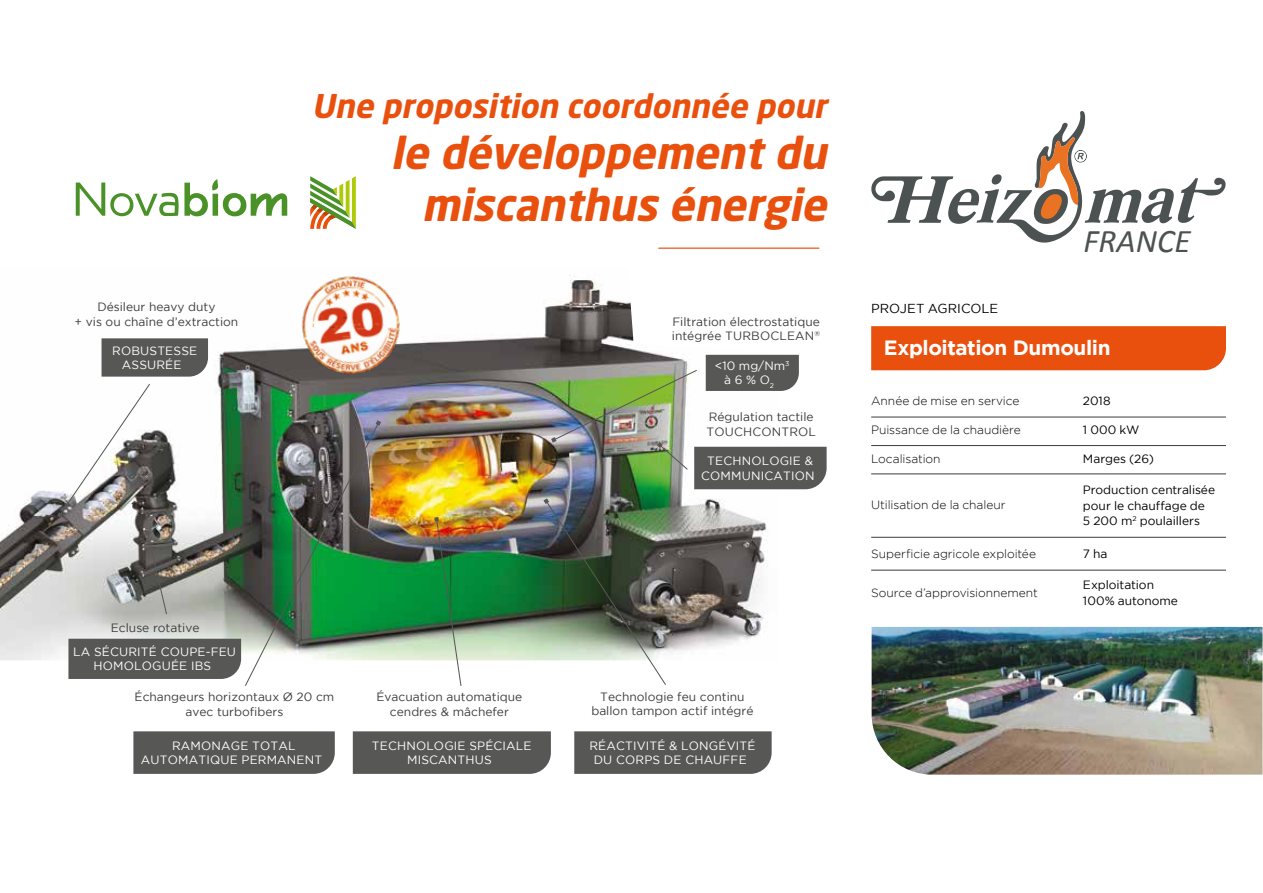
<style>
.page{position:relative;width:1263px;height:893px;background:#fff}
.page>*{position:absolute;margin:0;border:0;box-sizing:border-box;transform-origin:0 0}
.t1{font:italic 700 43.5px/52.2px "Neo Sans Std";color:#e9500e;text-align:right}
.t2{font:italic 33.15px "Calibri";color:#4c5151}
.t3{font:italic 700 32.4px "Neo Sans Std";color:#e9500e}
.t4{font:700 20.55px "Gotham";letter-spacing:-.02em;color:#fff}
.t5{font:13.05px "Gotham";color:#000}
.t6{font:12px/14.4px "Gotham";color:#3c3c3b;text-align:center}
.t7{font:12px/14.4px "Gotham";letter-spacing:.015em;color:#fff;text-align:center}
.t8{font:300 12px "Gotham";letter-spacing:-.005em;color:#000}
.t9{font:12px/15.6px "Gotham";color:#000}
</style>
<div class="page">
<svg style="left:310px;top:176px;width:46px;height:53px"></svg>
<svg style="left:76px;top:179px;width:211px;height:37px"></svg>
<div style="left:871px;top:326px;width:355px;height:44px;background:#e9500e"></div>
<svg style="left:871px;top:111px;width:354px;height:132px"></svg>
<img style="left:872px;top:627px;width:390px;height:148px">
<hr style="left:871px;top:417px;width:355px;height:1px;background:#3c3c3b">
<hr style="left:871px;top:445px;width:355px;height:1px;background:#3c3c3b">
<hr style="left:871px;top:473px;width:355px;height:1px;background:#3c3c3b">
<hr style="left:871px;top:537px;width:355px;height:1px;background:#3c3c3b">
<hr style="left:871px;top:570px;width:355px;height:1px;background:#3c3c3b">
<img style="left:0;top:275px;width:778px;height:385px">
<img style="left:434px;top:517px;width:28px;height:169px">
<img style="left:543px;top:498px;width:124px;height:187px">
<div style="left:353px;top:731px;width:198px;height:43px;background:#575756"></div>
<div style="left:574px;top:731px;width:198px;height:43px;background:#575756"></div>
<svg style="left:102px;top:338px;width:106px;height:39px;background:#5d5d5c"></svg>
<img style="left:57px;top:383px;width:324px;height:303px">
<div style="left:133px;top:731px;width:202px;height:43px;background:#575756"></div>
<img style="left:551px;top:355px;width:276px;height:134px">
<img style="left:296px;top:275px;width:108px;height:104px">
<hr style="left:659px;top:248px;width:160px;height:1px;background:#e9500e">
<h3 class="t3" style="left:312px;top:85px;width:524px">Une proposition coordonnée pour</h3>
<p class="t6" style="left:75px;top:300px;width:165px">Désileur heavy duty<br>+ vis ou chaîne d’extraction</p>
<p class="t7" style="left:112px;top:343px;width:87px">ROBUSTESSE<br>ASSURÉE</p>
<h1 class="t1" style="left:391px;top:126px;width:448px">le développementdu miscanthus énergie</h1>
<p class="t6" style="left:672px;top:314px;width:150px;text-align:left">Filtration électrostatique intégrée TURBOCLEAN<sup>®</sup></p>
<p class="t7" style="left:715px;top:358px;width:76px">&lt;10 mg/Nm<sup>3 </sup>à 6 % O<sub>2</sub></p>
<p class="t6" style="left:706px;top:409px;width:111px;text-align:left">Régulation tactile<br>TOUCHCONTROL</p>
<p class="t7" style="left:701px;top:454px;width:115px">TECHNOLOGIE &amp;<br>COMMUNICATION</p>
<p class="t6" style="left:111px;top:620px;width:90px">Ecluse rotative</p>
<p class="t7" style="left:73px;top:644px;width:164px">LA SÉCURITÉ COUPE-FEU<br>HOMOLOGUÉE IBS</p>
<p class="t6" style="left:135px;top:690px;width:201px">Échangeurs horizontaux Ø 20 cm avec turbofibers</p>
<p class="t7" style="left:141px;top:738px;width:183px">RAMONAGE TOTAL<br>AUTOMATIQUE PERMANENT</p>
<p class="t6" style="left:377px;top:690px;width:147px">Évacuation automatique cendres &amp; mâchefer</p>
<p class="t7" style="left:372px;top:738px;width:161px">TECHNOLOGIE SPÉCIALE<br>MISCANTHUS</p>
<p class="t6" style="left:591px;top:689px;width:164px">Technologie feu continu ballon tampon actif intégré</p>
<p class="t7" style="left:589px;top:738px;width:168px">RÉACTIVITÉ &amp; LONGÉVITÉ<br>DU CORPS DE CHAUFFE</p>
<p class="t5" style="left:871px;top:301px;width:128px">PROJET AGRICOLE</p>
<h2 class="t2" style="left:1083px;top:218px;width:109px">FRANCE</h2>
<h3 class="t4" style="left:884px;top:336px;width:228px">Exploitation Dumoulin</h3>
<p class="t8" style="left:871px;top:395px;width:150px">Année de mise en service</p>
<p class="t8" style="left:871px;top:423px;width:151px">Puissance de la chaudière</p>
<p class="t9" style="left:1083px;top:393px;width:29px">2018</p>
<p class="t9" style="left:1083px;top:422px;width:58px">1 000 kW</p>
<p class="t9" style="left:1083px;top:451px;width:73px">Marges (26)</p>
<p class="t8" style="left:871px;top:452px;width:71px">Localisation</p>
<p class="t8" style="left:871px;top:498px;width:136px">Utilisation de la chaleur</p>
<p class="t8" style="left:871px;top:547px;width:166px">Superficie agricole exploitée</p>
<p class="t8" style="left:871px;top:586px;width:168px">Source d’approvisionnement</p>
<p class="t9" style="left:1083px;top:482px;width:134px">Production centralisée pour le chauffage de<br>5 200 m<sup>2</sup> poulaillers</p>
<p class="t9" style="left:1083px;top:545px;width:26px">7 ha</p>
<p class="t9" style="left:1083px;top:577px;width:97px">Exploitation<br>100% autonome</p>
</div>
